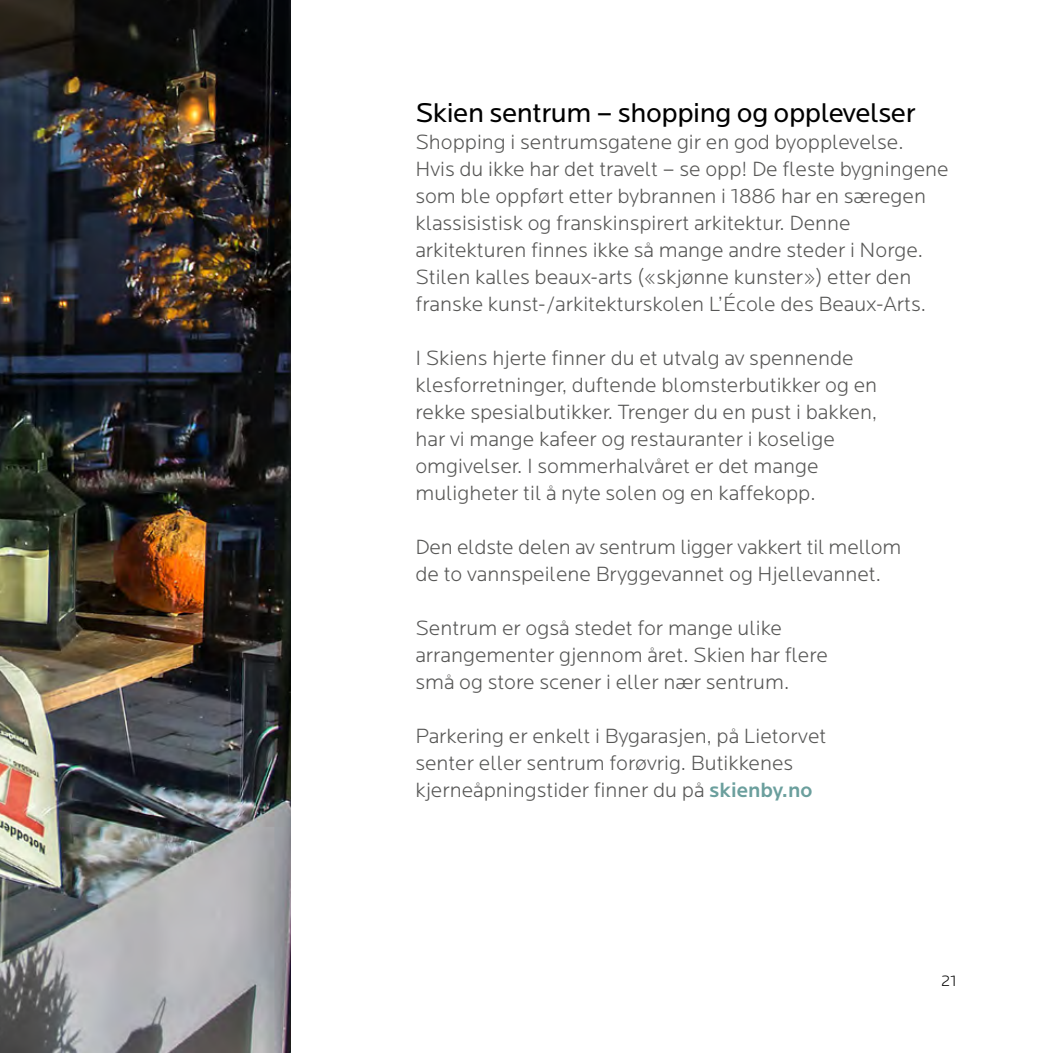
<style>
.page{position:relative;width:1053px;height:1053px;background:#fff}
.page>*{position:absolute;margin:0;border:0;box-sizing:border-box;transform-origin:0 0}
.t1{font:28.12px "Locator";letter-spacing:-.015em;color:#000}
.t2{font:300 21.38px/27px "Locator";color:#575756}
.t3{font:300 15.75px "Locator";color:#000}
.s1{font-weight:500;color:#6b9f9d}
</style>
<div class="page">
<img style="left:0;top:0;width:291px;height:1052px">
<h1 class="t1" style="left:415px;top:97px;width:501px">Skien sentrum – shopping og opplevelser</h1>
<p class="t2" style="left:415px;top:129px;width:535px">Shopping i sentrumsgatene gir en god byopplevelse.<br>Hvis du ikke har det travelt – se opp! De fleste bygningene som ble oppført etter bybrannen i 1886 har en særegen klassisistisk og franskinspirert arkitektur. Denne arkitekturen finnes ikke så mange andre steder i Norge.<br>Stilen kalles beaux-arts («skjønne kunster») etter den franske kunst-/arkitekturskolen L’École des Beaux-Arts.</p>
<p class="t2" style="left:415px;top:345px;width:463px">I Skiens hjerte finner du et utvalg av spennende klesforretninger, duftende blomsterbutikker og en rekke spesialbutikker. Trenger du en pust i bakken, har vi mange kafeer og restauranter i koselige omgivelser. I sommerhalvåret er det mange muligheter til å nyte solen og en kaffekopp.</p>
<p class="t2" style="left:415px;top:534px;width:487px">Den eldste delen av sentrum ligger vakkert til mellom de to vannspeilene Bryggevannet og Hjellevannet.</p>
<p class="t2" style="left:415px;top:615px;width:414px">Sentrum er også stedet for mange ulike arrangementer gjennom året. Skien har flere små og store scener i eller nær sentrum.</p>
<p class="t2" style="left:415px;top:723px;width:412px">Parkering er enkelt i Bygarasjen, på Lietorvet senter eller sentrum forøvrig. Butikkenes kjerneåpningstider finner du på <span class="s1">skienby.no</span></p>
<p class="t3" style="left:941px;top:972px;width:17px">21</p>
</div>
